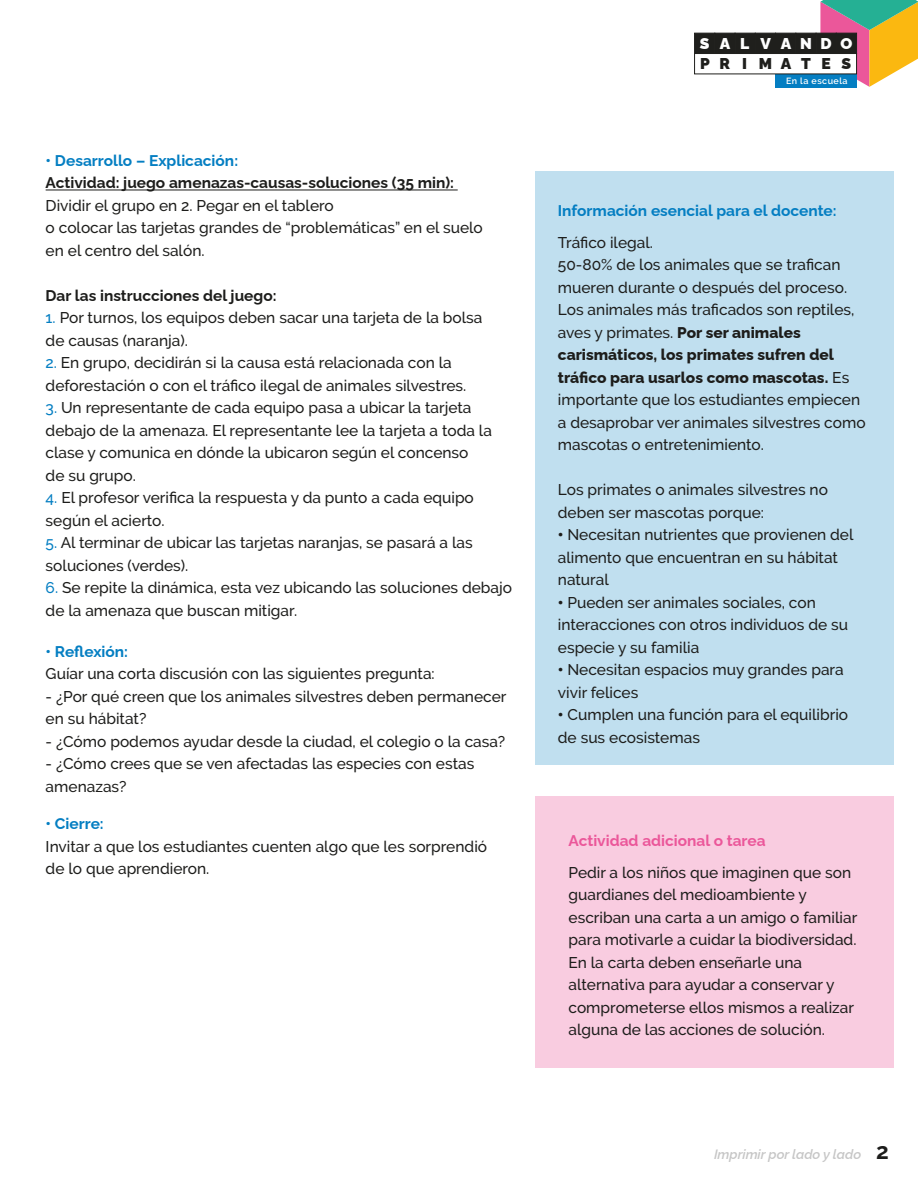
<style>
.page{position:relative;width:918px;height:1188px;background:#fff}
.page>*{position:absolute;margin:0;border:0;box-sizing:border-box;transform-origin:0 0}
.t1{font:700 22.5px "Raleway";color:#1d1d1b}
.t2{font:900 15.6px "Raleway";letter-spacing:.625em;color:#fff}
.t3{font:900 15.6px "Raleway";letter-spacing:.675em;color:#1f1f1c}
.t4{font:500 15.45px/22.5px "Raleway";color:#1d1d1b}
.t5{font:700 15.45px "Raleway";color:#1d1d1b}
.t6{font:700 15.45px "Raleway";color:#047ec2}
.t7{font:700 15.45px "Raleway";color:#eb579a}
.t8{font:italic 600 13.5px "Raleway";letter-spacing:-.005em;color:#c6c6c6}
.t9{font:600 9px "Raleway";letter-spacing:.05em;color:#fff}
.s1{color:#047ec2}
.s2{font-weight:800}
.s3{font-weight:900}
</style>
<div class="page">
<hr style="left:46px;top:190px;width:412px;height:1px;background:#1d1d1b">
<div style="left:535px;top:796px;width:359px;height:271px;background:#f9cce0"></div>
<div style="left:535px;top:171px;width:359px;height:594px;background:#c0dfef"></div>
<svg style="left:820px;top:0;width:98px;height:87px;background:#c4a96a"></svg>
<div style="left:776px;top:74px;width:81px;height:14px;background:#047ec2"></div>
<div style="left:694px;top:33px;width:21px;height:21px;background:#1f1f1c;border:1px solid #1f1f1c"></div>
<div style="left:714px;top:33px;width:21px;height:21px;background:#1f1f1c;border:1px solid #1f1f1c"></div>
<div style="left:735px;top:33px;width:21px;height:21px;background:#1f1f1c;border:1px solid #1f1f1c"></div>
<div style="left:755px;top:33px;width:21px;height:21px;background:#1f1f1c;border:1px solid #1f1f1c"></div>
<div style="left:775px;top:33px;width:21px;height:21px;background:#1f1f1c;border:1px solid #1f1f1c"></div>
<div style="left:795px;top:33px;width:21px;height:21px;background:#1f1f1c;border:1px solid #1f1f1c"></div>
<div style="left:816px;top:33px;width:21px;height:21px;background:#1f1f1c"></div>
<div style="left:836px;top:33px;width:21px;height:21px;background:#1f1f1c"></div>
<div style="left:694px;top:53px;width:163px;height:21px;background:#fff;border:1px solid #1f1f1c"></div>
<p class="t2" style="left:700px;top:31px;width:154px">SALVANDO</p>
<p class="t3" style="left:700px;top:51px;width:153px">PRIMATES</p>
<p class="t9" style="left:786px;top:76px;width:63px">En la escuela</p>
<p class="t6" style="left:46px;top:148px;width:194px">• Desarrollo – Explicación:</p>
<p class="t5" style="left:46px;top:171px;width:410px">Actividad: juego amenazas-causas-soluciones (35 min):</p>
<p class="t4" style="left:46px;top:194px;width:439px">Dividir el grupo en 2. Pegar en el tablero<br>o colocar las tarjetas grandes de “problemáticas” en el suelo en el centro del salón.</p>
<p class="t5" style="left:46px;top:283px;width:232px">Dar las instrucciones del juego:</p>
<p class="t4" style="left:46px;top:307px;width:438px"><span class="s1">1.</span> Por turnos, los equipos deben sacar una tarjeta de la bolsa de causas (naranja).</p>
<p class="t4" style="left:46px;top:352px;width:422px"><span class="s1">2.</span> En grupo, decidirán si la causa está relacionada con la deforestación o con el tráfico ilegal de animales silvestres.</p>
<p class="t4" style="left:46px;top:397px;width:448px"><span class="s1">3.</span> Un representante de cada equipo pasa a ubicar la tarjeta debajo de la amenaza. El representante lee la tarjeta a toda la clase y comunica en dónde la ubicaron según el concenso<br>de su grupo.</p>
<p class="t4" style="left:46px;top:487px;width:430px"><span class="s1">4.</span> El profesor verifica la respuesta y da punto a cada equipo según el acierto.</p>
<p class="t4" style="left:46px;top:532px;width:429px"><span class="s1">5.</span> Al terminar de ubicar las tarjetas naranjas, se pasará a las soluciones (verdes).</p>
<p class="t4" style="left:46px;top:577px;width:468px"><span class="s1">6.</span> Se repite la dinámica, esta vez ubicando las soluciones debajo de la amenaza que buscan mitigar.</p>
<p class="t6" style="left:46px;top:639px;width:84px">• Reflexión:</p>
<p class="t4" style="left:46px;top:663px;width:391px">Guíar una corta discusión con las siguientes pregunta:</p>
<p class="t4" style="left:46px;top:685px;width:462px">- ¿Por qué creen que los animales silvestres deben permanecer en su hábitat?</p>
<p class="t4" style="left:46px;top:730px;width:461px">- ¿Cómo podemos ayudar desde la ciudad, el colegio o la casa?</p>
<p class="t4" style="left:46px;top:753px;width:430px">- ¿Cómo crees que se ven afectadas las especies con estas amenazas?</p>
<p class="t6" style="left:46px;top:811px;width:60px">• Cierre:</p>
<p class="t4" style="left:46px;top:835px;width:443px">Invitar a que los estudiantes cuenten algo que les sorprendió de lo que aprendieron.</p>
<p class="t7" style="left:569px;top:829px;width:199px">Actividad adicional o tarea</p>
<p class="t6" style="left:558px;top:199px;width:280px">Información esencial para el docente:</p>
<p class="t4" style="left:558px;top:231px;width:309px">Tráfico ilegal.<br>50-80% de los animales que se trafican mueren durante o después del proceso.<br>Los animales más traficados son reptiles, aves y primates. <span class="s2">Por ser animales carismáticos, los primates sufren del tráfico para usarlos como mascotas.</span> Es importante que los estudiantes empiecen a desaprobar ver animales silvestres como mascotas o entretenimiento.</p>
<p class="t4" style="left:558px;top:479px;width:272px">Los primates o animales silvestres no deben ser mascotas porque:</p>
<p class="t4" style="left:558px;top:524px;width:297px"><span class="s3">•</span> Necesitan nutrientes que provienen del alimento que encuentran en su hábitat natural</p>
<p class="t4" style="left:558px;top:591px;width:292px"><span class="s3">•</span> Pueden ser animales sociales, con interacciones con otros individuos de su especie y su familia</p>
<p class="t4" style="left:558px;top:659px;width:287px"><span class="s3">•</span> Necesitan espacios muy grandes para vivir felices</p>
<p class="t4" style="left:558px;top:704px;width:292px"><span class="s3">•</span> Cumplen una función para el equilibrio de sus ecosistemas</p>
<p class="t4" style="left:569px;top:861px;width:290px">Pedir a los niños que imaginen que son guardianes del medioambiente y escriban una carta a un amigo o familiar para motivarle a cuidar la biodiversidad.<br>En la carta deben enseñarle una alternativa para ayudar a conservar y comprometerse ellos mismos a realizar alguna de las acciones de solución.</p>
<p class="t8" style="left:714px;top:1143px;width:149px">Imprimir por lado y lado</p>
<h1 class="t1" style="left:876px;top:1133px;width:14px">2</h1>
</div>
